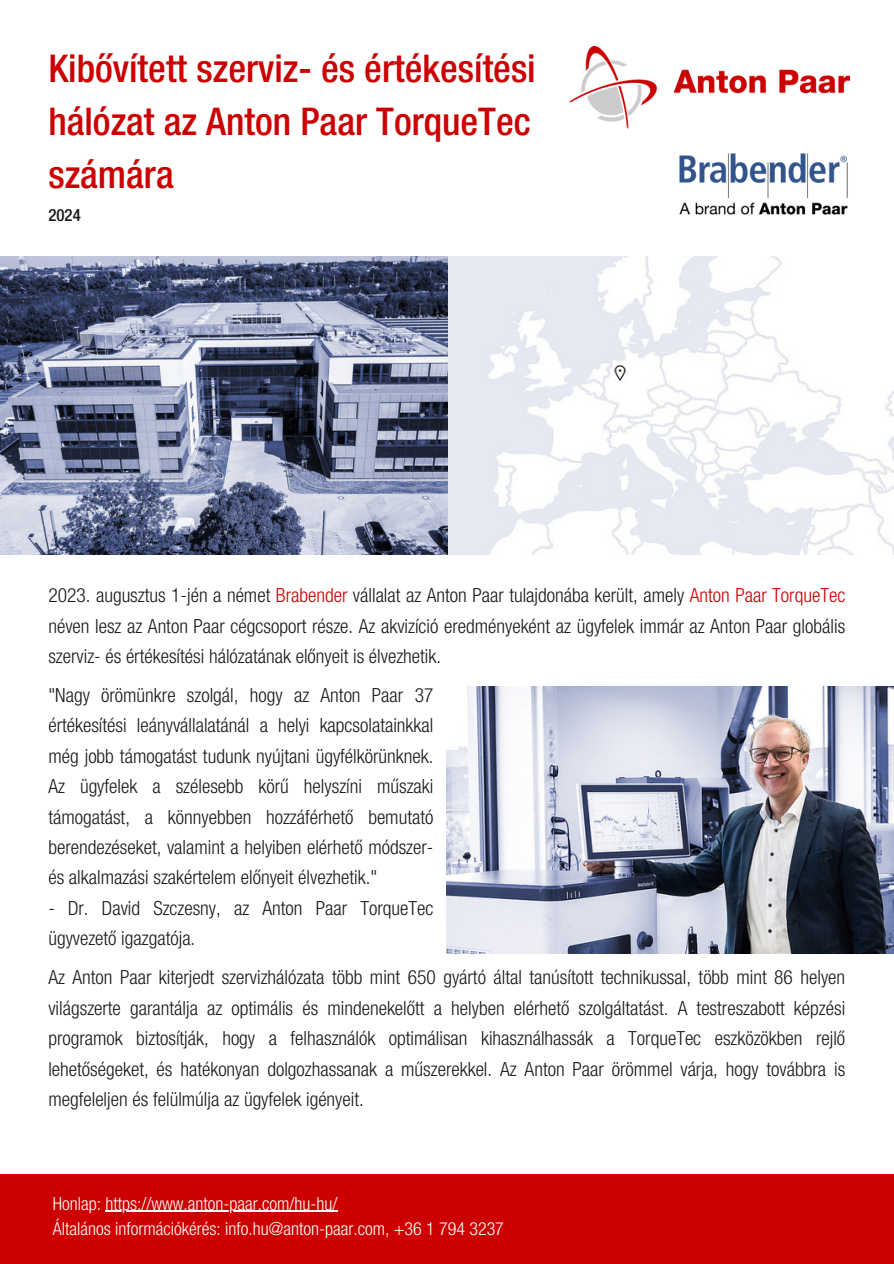
<style>
.page{position:relative;width:894px;height:1264px;background:#fff}
.page>*{position:absolute;margin:0;border:0;box-sizing:border-box;transform-origin:0 0}
.t1{font:500 condensed 38.25px/52.8px "Helvetica Neue LT Com";color:#c00}
.t2{font:300 condensed 19.5px/30.5px "Helvetica Neue LT Com";color:#181a1e;text-align:justify}
.t3{font:300 condensed 18px "Helvetica Neue LT Com";color:#fff}
.t4{font:500 condensed 16.8px "Helvetica Neue LT Com";color:#181a1e}
.s1{color:#c00}
</style>
<div class="page">
<img style="left:447px;top:256px;width:446px;height:298px">
<img style="left:679px;top:153px;width:169px;height:62px">
<div style="left:0;top:1174px;width:893px;height:89px;background:#c00"></div>
<img style="left:446px;top:686px;width:447px;height:267px">
<img style="left:0;top:256px;width:447px;height:298px">
<img style="left:569px;top:46px;width:280px;height:82px">
<hr style="left:105px;top:1210px;width:232px;height:1px;background:#fff">
<p class="t1" style="left:48px;top:48px;width:489px">Kibővített szerviz- és értékesítési hálózat az Anton Paar TorqueTec számára</p>
<p class="t4" style="left:48px;top:209px;width:34px">2024</p>
<p class="t2" style="left:48px;top:583px;width:798px">2023. augusztus 1-jén a német <span class="s1">Brabender</span> vállalat az Anton Paar tulajdonába került, amely <span class="s1">Anton Paar TorqueTec </span>néven lesz az Anton Paar cégcsoport része. Az akvizíció eredményeként az ügyfelek immár az Anton Paar globális szerviz- és értékesítési hálózatának előnyeit is élvezhetik.</p>
<p class="t2" style="left:48px;top:682px;width:386px">"Nagy örömünkre szolgál, hogy az Anton Paar 37 értékesítési leányvállalatánál a helyi kapcsolatainkkal még jobb támogatást tudunk nyújtani ügyfélkörünknek.<br>Az ügyfelek a szélesebb körű helyszíni műszaki támogatást, a könnyebben hozzáférhető bemutató berendezéseket, valamint a helyiben elérhető módszer&shy;és alkalmazási szakértelem előnyeit élvezhetik."</p>
<p class="t2" style="left:48px;top:895px;width:386px">- Dr. David Szczesny, az Anton Paar TorqueTec ügyvezető igazgatója.</p>
<p class="t2" style="left:48px;top:964px;width:798px">Az Anton Paar kiterjedt szervizhálózata több mint 650 gyártó által tanúsított technikussal, több mint 86 helyen világszerte garantálja az optimális és mindenekelőtt a helyben elérhető szolgáltatást. A testreszabott képzési programok biztosítják, hogy a felhasználók optimálisan kihasználhassák a TorqueTec eszközökben rejlő lehetőségeket, és hatékonyan dolgozhassanak a műszerekkel. Az Anton Paar örömmel várja, hogy továbbra is megfeleljen és felülmúlja az ügyfelek igényeit.</p>
<p class="t3" style="left:53px;top:1196px;width:286px">Honlap: https://www.anton-paar.com/hu-hu/</p>
<p class="t3" style="left:53px;top:1221px;width:452px">Általános információkérés: info.hu@anton-paar.com, +36 1 794 3237</p>
</div>
